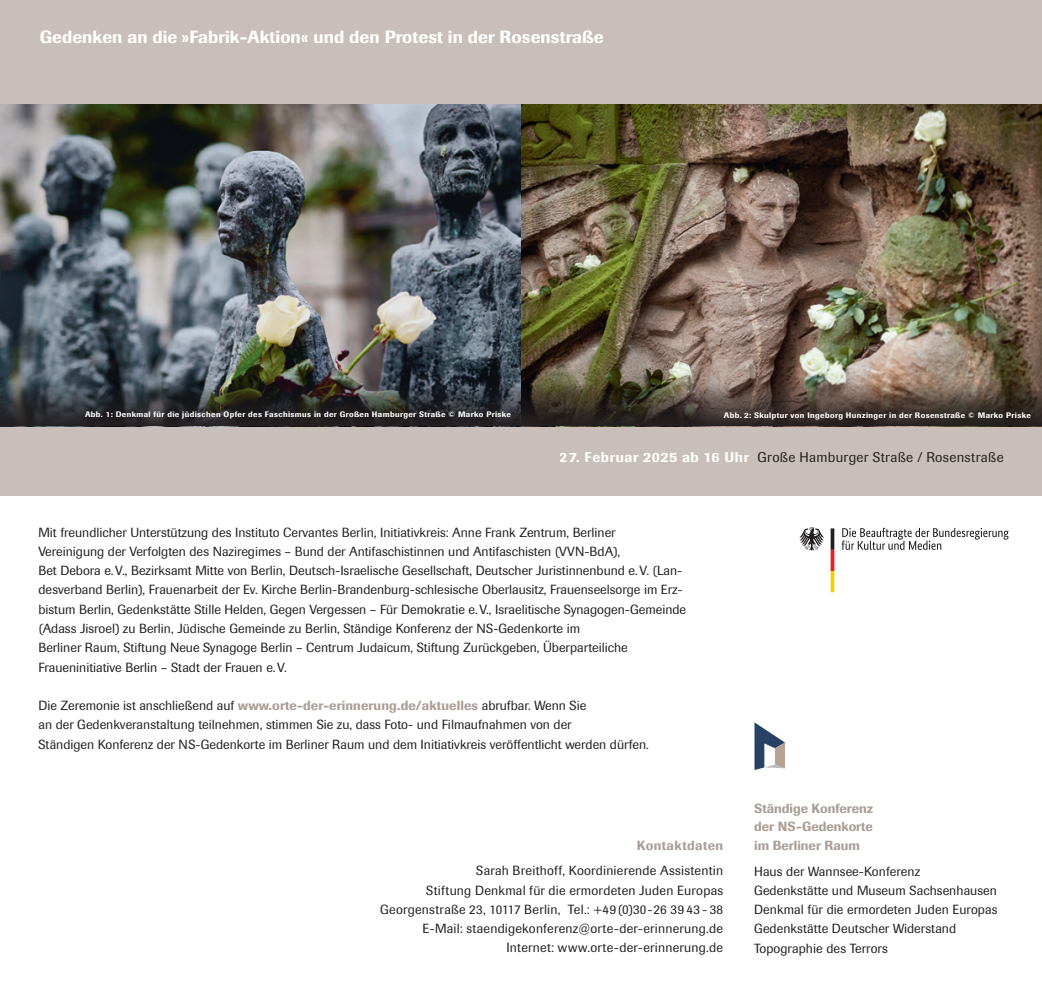
<style>
.page{position:relative;width:1042px;height:993px;background:#fff}
.page>*{position:absolute;margin:0;border:0;box-sizing:border-box;transform-origin:0 0}
.MainHead_Univers_67{font:500 17.5px "Berthold Imago BQ";letter-spacing:.005em;color:#fff}
.t1{font:14px "Imago";letter-spacing:.025em;color:#231f20}
.Body_Univers_47{font:13.12px/19.2px "Imago";color:#231f20}
.Title_Univers_67{font:13.12px/19.2px "Imago";letter-spacing:.02em;color:#231f20;text-align:right}
.Title_Univers_67-2{font:500 13.12px/18.4px "Berthold Imago BQ";color:#ab9e97;text-align:justify}
.Title_Univers_67-3{font:500 13.12px "Berthold Imago BQ";letter-spacing:.03em;color:#ab9e97}
.Kooperations-Infos{font:500 7.88px "Berthold Imago BQ";letter-spacing:.05em;color:#fff}
.s1{font-family:"Univers LT Pro";font-weight:700;font-stretch:condensed}
.s2{font-family:"Berthold Imago BQ";font-weight:500;color:#fff}
.s3{font-family:"Berthold Imago BQ";font-weight:500;color:#ab9e97}
</style>
<div class="page">
<div style="left:0;top:104px;width:1042px;height:391px;background:#c8bfba"></div>
<div style="left:0;top:0;width:1042px;height:105px;background:#c8bfba"></div>
<img style="left:0;top:104px;width:521px;height:278px">
<img style="left:521px;top:104px;width:521px;height:278px">
<img style="left:0;top:382px;width:1042px;height:44px">
<svg style="left:841px;top:527px;width:167px;height:22px"></svg>
<svg style="left:799px;top:527px;width:25px;height:23px"></svg>
<svg style="left:830px;top:528px;width:4px;height:64px"></svg>
<svg style="left:754px;top:722px;width:31px;height:47px"></svg>
<p class="MainHead_Univers_67" style="left:40px;top:26px;width:565px">Gedenken an die <span class="s1">»</span>Fabrik-Aktion<span class="s1">«</span> und den Protest in der Rosenstraße</p>
<p class="Kooperations-Infos" style="left:85px;top:409px;width:427px">Abb. 1: Denkmal für die jüdischen Opfer des Faschismus in der Großen Hamburger Straße © Marko Priske</p>
<p class="Kooperations-Infos" style="left:724px;top:410px;width:308px">Abb. 2: Skulptur von Ingeborg Hunzinger in der Rosenstraße © Marko Priske</p>
<p class="t1" style="left:560px;top:448px;width:445px"><span class="s2">27. Februar 2025 ab 16 Uhr</span> Große Hamburger Straße / Rosenstraße</p>
<p class="Body_Univers_47" style="left:38px;top:522px;width:649px">Mit freundlicher Unterstützung des Instituto Cervantes Berlin, Initiativkreis: Anne Frank Zentrum, Berliner<br>Vereinigung der Verfolgten des Naziregimes – Bund der Antifaschistinnen und Antifaschisten (VVN-BdA),<br>Bet Debora e.V., Bezirksamt Mitte von Berlin, Deutsch-Israelische Gesellschaft, Deutscher Juristinnenbund e.V. (Lan&shy;desverband Berlin), Frauenarbeit der Ev. Kirche Berlin-Brandenburg-schlesische Oberlausitz, Frauenseelsorge im Erz&shy;bistum Berlin, Gedenkstätte Stille Helden, Gegen Vergessen – Für Demokratie e.V., Israelitische Synagogen-Gemeinde (Adass Jisroel) zu Berlin, Jüdische Gemeinde zu Berlin, Ständige Konferenz der NS-Gedenkorte im<br>Berliner Raum, Stiftung Neue Synagoge Berlin – Centrum Judaicum, Stiftung Zurückgeben, Überparteiliche Fraueninitiative Berlin – Stadt der Frauen e.V.</p>
<p class="Body_Univers_47" style="left:38px;top:695px;width:612px">Die Zeremonie ist anschließend auf <span class="s3">www.orte-der-erinnerung.de/aktuelles</span> abrufbar. Wenn Sie<br>an der Gedenkveranstaltung teilnehmen, stimmen Sie zu, dass Foto- und Filmaufnahmen von der<br>Ständigen Konferenz der NS-Gedenkorte im Berliner Raum und dem Initiativkreis veröffentlicht werden dürfen.</p>
<p class="Title_Univers_67-3" style="left:637px;top:836px;width:88px">Kontaktdaten</p>
<p class="Title_Univers_67" style="left:380px;top:860px;width:345px">Sarah Breithoff, Koordinierende Assistentin<br>Stiftung Denkmal für die ermordeten Juden Europas Georgenstraße 23, 10117 Berlin, Tel.: +49(0)30-26 39 43 - 38<br>E-Mail: staendigekonferenz@orte-der-erinnerung.de Internet: www.orte-der-erinnerung.de</p>
<p class="Title_Univers_67-2" style="left:754px;top:799px;width:120px">Ständige Konferenz der NS-Gedenkorte im Berliner Raum</p>
<p class="Body_Univers_47" style="left:754px;top:861px;width:168px">Haus der Wannsee-Konferenz</p>
<p class="Body_Univers_47" style="left:754px;top:880px;width:244px">Gedenkstätte und Museum Sachsenhausen</p>
<p class="Body_Univers_47" style="left:754px;top:899px;width:245px">Denkmal für die ermordeten Juden Europas</p>
<p class="Body_Univers_47" style="left:754px;top:918px;width:204px">Gedenkstätte Deutscher Widerstand</p>
<p class="Body_Univers_47" style="left:754px;top:938px;width:135px">Topographie des Terrors</p>
</div>
